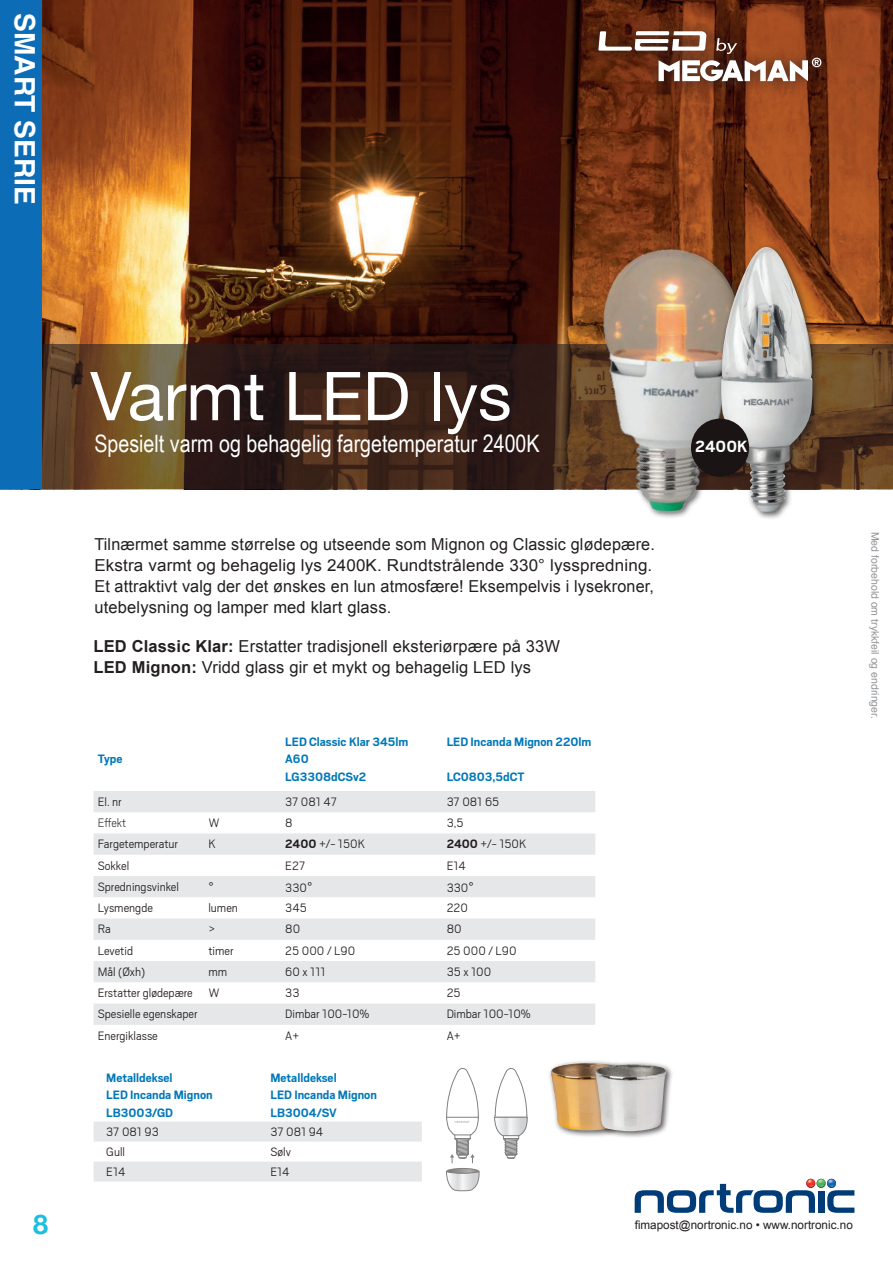
<style>
.page{position:relative;width:893px;height:1263px;background:#fff}
.page>*{position:absolute;margin:0;border:0;box-sizing:border-box;transform-origin:0 0}
.t1{font:67.5px "Helvetica Neue";color:#fff}
.t2{font:700 28.2px "Helvetica LT Std";color:#fff}
.t3{font:700 27px "Helvetica Neue";color:#1cbfdf}
.t4{font:24px "Arial Narrow";color:#fff}
.t5{font:700 18px "Scout";color:#fff}
.t6{font:16.5px/21px "Arial";letter-spacing:.01em;color:#231f20}
.t7{font:300 13.5px "Scout";color:#231f20}
.t8{font:700 13.5px/17.5px "Scout";color:#0078b9}
.t9{font:200 13.5px "Scout";color:#231f20}
.t10{font:13.5px "Arial";color:#231f20}
.t11{font:11.7px "Arial";color:#231f20}
.t12{font:10.5px "Helvetica";color:#939598}
.s1{font-weight:700}
.s2{font-family:"Arial";font-weight:400}
</style>
<div class="page">
<svg style="left:635px;top:1179px;width:219px;height:34px"></svg>
<img style="left:42px;top:0;width:851px;height:344px">
<svg style="left:94px;top:791px;width:501px;height:234px;fill:#e6e7e9"></svg>
<svg style="left:42px;top:344px;width:851px;height:145px;background:#49301e"></svg>
<svg style="left:94px;top:1122px;width:328px;height:59px"></svg>
<div style="left:589px;top:17px;width:246px;height:78px;background:#231f20;opacity:.75"></div>
<svg style="left:598px;top:31px;width:223px;height:50px"></svg>
<div style="left:547px;top:1060px;width:81px;height:78px;background:#231f20;opacity:.75"></div>
<img style="left:551px;top:1063px;width:41px;height:67px">
<div style="left:592px;top:1061px;width:81px;height:78px;background:#231f20;opacity:.75"></div>
<img style="left:596px;top:1064px;width:71px;height:67px">
<svg style="left:446px;top:1068px;width:34px;height:123px"></svg>
<svg style="left:494px;top:1068px;width:34px;height:91px"></svg>
<div style="left:0;top:0;width:42px;height:489px;background:#0d6cb6"></div>
<img style="left:508px;top:207px;width:313px;height:311px">
<div style="left:717px;top:243px;width:104px;height:277px;background:#231f20;opacity:.75"></div>
<img style="left:721px;top:247px;width:93px;height:265px">
<div style="left:691px;top:419px;width:58px;height:58px;background:#1a1415;border-radius:50%"></div>
<h2 class="t2" style="left:42px;top:13px;width:194px;rotate:90deg">SMART SERIE</h2>
<h1 class="t1" style="left:90px;top:347px;width:423px">Varmt LED lys</h1>
<h3 class="t4" style="left:94px;top:426px;width:447px">Spesielt varm og behagelig fargetemperatur 2400K</h3>
<p class="t5" style="left:695px;top:435px;width:54px">2400K</p>
<p class="t6" style="left:94px;top:534px;width:562px">Tilnærmet samme størrelse og utseende som Mignon og Classic glødepære.<br>Ekstra varmt og behagelig lys 2400K. Rundtstrålende 330° lysspredning.<br>Et attraktivt valg der det ønskes en lun atmosfære! Eksempelvis i lysekroner, utebelysning og lamper med klart glass.</p>
<p class="t6" style="left:94px;top:636px;width:468px"><span class="s1">LED Classic Klar:</span> Erstatter tradisjonell eksteriørpære på 33W<br><span class="s1">LED Mignon:</span> Vridd glass gir et mykt og behagelig LED lys</p>
<p class="t8" style="left:98px;top:750px;width:26px">Type</p>
<p class="t8" style="left:285px;top:732px;width:125px">LED Classic Klar 345lm<br>A60<br>LG3308dCSv2</p>
<p class="t8" style="left:447px;top:732px;width:146px">LED Incanda Mignon 220lm</p>
<p class="t8" style="left:447px;top:767px;width:79px">LC0803,5dCT</p>
<p class="t7" style="left:98px;top:793px;width:25px">El. nr</p>
<p class="t7" style="left:285px;top:793px;width:53px">37 081 47</p>
<p class="t7" style="left:447px;top:793px;width:54px">37 081 65</p>
<p class="t9" style="left:98px;top:814px;width:30px">Effekt</p>
<p class="t7" style="left:208px;top:814px;width:13px">W</p>
<p class="t7" style="left:285px;top:814px;width:9px">8</p>
<p class="t7" style="left:447px;top:814px;width:18px">3,5</p>
<p class="t7" style="left:98px;top:835px;width:82px">Fargetemperatur</p>
<p class="t7" style="left:208px;top:835px;width:9px">K</p>
<p class="t7" style="left:285px;top:835px;width:81px"><span class="s1">2400</span> +/- 150K</p>
<p class="t7" style="left:447px;top:835px;width:81px"><span class="s1">2400</span> +/- 150K</p>
<p class="t7" style="left:98px;top:857px;width:33px">Sokkel</p>
<p class="t7" style="left:285px;top:857px;width:21px">E27</p>
<p class="t7" style="left:447px;top:857px;width:21px">E14</p>
<p class="t7" style="left:98px;top:878px;width:83px">Spredningsvinkel</p>
<p class="t10" style="left:208px;top:877px;width:7px">°</p>
<p class="t7" style="left:285px;top:878px;width:29px">330<span class="s2">°</span></p>
<p class="t7" style="left:447px;top:878px;width:29px">330<span class="s2">°</span></p>
<p class="t7" style="left:98px;top:899px;width:57px">Lysmengde</p>
<p class="t7" style="left:208px;top:899px;width:31px">lumen</p>
<p class="t7" style="left:285px;top:899px;width:23px">345</p>
<p class="t7" style="left:447px;top:899px;width:23px">220</p>
<p class="t7" style="left:98px;top:920px;width:15px">Ra</p>
<p class="t7" style="left:208px;top:920px;width:8px">&gt;</p>
<p class="t7" style="left:285px;top:920px;width:16px">80</p>
<p class="t7" style="left:447px;top:920px;width:16px">80</p>
<p class="t7" style="left:98px;top:942px;width:37px">Levetid</p>
<p class="t7" style="left:208px;top:942px;width:27px">timer</p>
<p class="t7" style="left:285px;top:942px;width:71px">25 000 / L90</p>
<p class="t7" style="left:447px;top:942px;width:71px">25 000 / L90</p>
<p class="t7" style="left:98px;top:963px;width:49px">Mål (Øxh)</p>
<p class="t7" style="left:208px;top:963px;width:20px">mm</p>
<p class="t7" style="left:285px;top:963px;width:42px">60 x 111</p>
<p class="t7" style="left:447px;top:963px;width:46px">35 x 100</p>
<p class="t7" style="left:98px;top:984px;width:123px">Erstatter glødepære W</p>
<p class="t7" style="left:285px;top:984px;width:16px">33</p>
<p class="t7" style="left:447px;top:984px;width:16px">25</p>
<p class="t7" style="left:98px;top:1005px;width:101px">Spesielle egenskaper</p>
<p class="t7" style="left:285px;top:1005px;width:86px">Dimbar 100-10%</p>
<p class="t7" style="left:447px;top:1005px;width:86px">Dimbar 100-10%</p>
<p class="t7" style="left:98px;top:1027px;width:62px">Energiklasse</p>
<p class="t7" style="left:285px;top:1027px;width:15px">A+</p>
<p class="t7" style="left:447px;top:1027px;width:15px">A+</p>
<p class="t8" style="left:106px;top:1068px;width:108px">Metalldeksel<br>LED Incanda Mignon<br>LB3003/GD</p>
<p class="t8" style="left:270px;top:1068px;width:108px">Metalldeksel<br>LED Incanda Mignon<br>LB3004/SV</p>
<p class="t7" style="left:106px;top:1123px;width:54px">37 081 93</p>
<p class="t7" style="left:270px;top:1123px;width:54px">37 081 94</p>
<p class="t7" style="left:106px;top:1143px;width:20px">Gull</p>
<p class="t7" style="left:270px;top:1143px;width:22px">Sølv</p>
<p class="t7" style="left:106px;top:1163px;width:21px">E14</p>
<p class="t7" style="left:270px;top:1163px;width:21px">E14</p>
<h3 class="t3" style="left:33px;top:1203px;width:17px">8</h3>
<p class="t11" style="left:635px;top:1217px;width:220px">fimapost@nortronic.no • www.nortronic.no</p>
<p class="t12" style="left:883px;top:531px;width:189px;rotate:90deg">Med forbehold om trykkfeil og endringer.</p>
</div>
